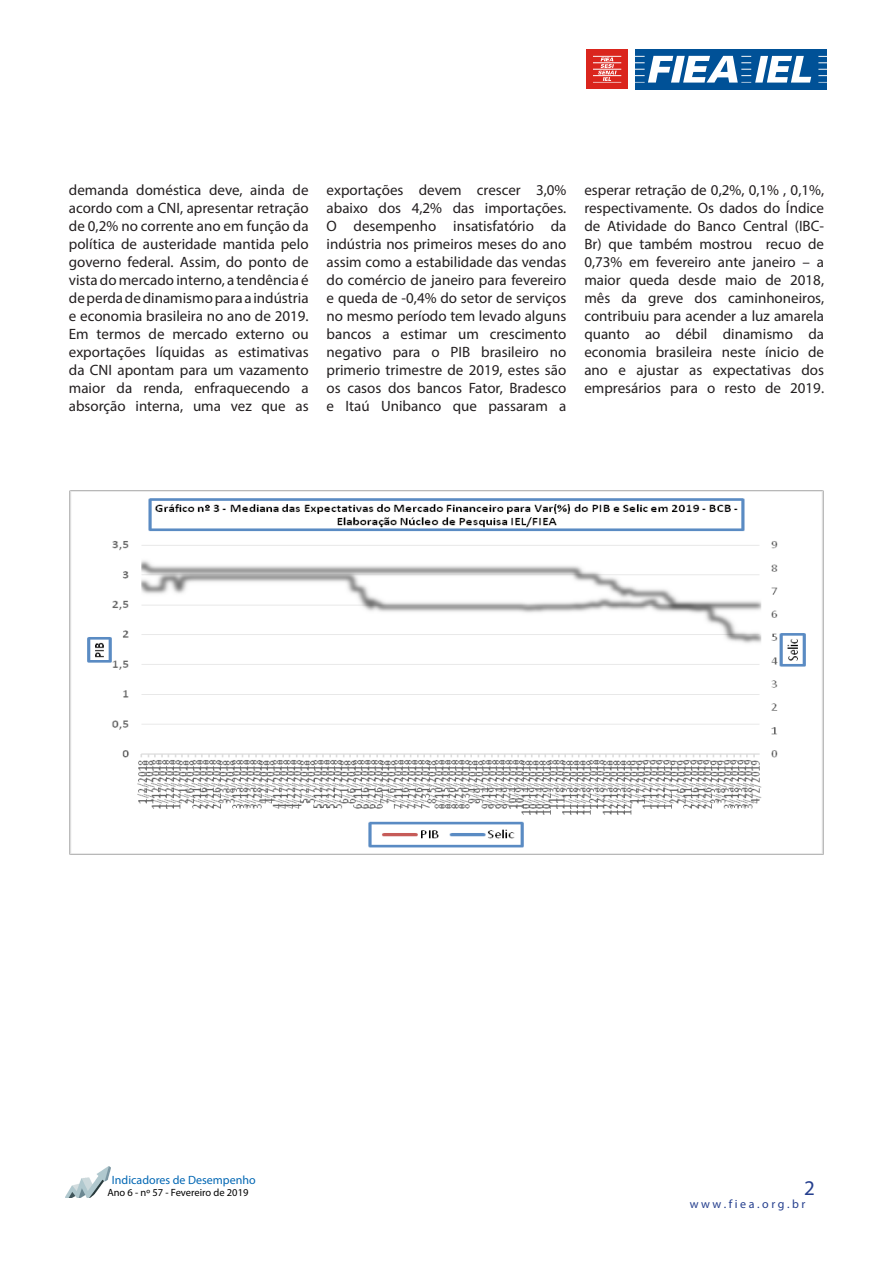
<style>
.page{position:relative;width:893px;height:1263px;background:#fff}
.page>*{position:absolute;margin:0;border:0;box-sizing:border-box;transform-origin:0 0}
.t1{font:21px "Myriad Pro";color:#253f8e}
.t2{font:15px/18px "Myriad Pro";color:#231f20;text-align:justify}
.t3{font:12px "Myriad Pro";color:#0166b3}
.t4{font:12px "Myriad Pro";color:#253f8e}
.t5{font:10.5px "Myriad Pro";color:#000}
</style>
<div class="page">
<img style="left:66px;top:1166px;width:44px;height:31px">
<div style="left:747px;top:49px;width:80px;height:40px;background:#005197"></div>
<svg style="left:818px;top:69px;width:9px;height:7px"></svg>
<svg style="left:818px;top:56px;width:9px;height:7px"></svg>
<div style="left:635px;top:49px;width:116px;height:40px;background:#005197"></div>
<div style="left:586px;top:49px;width:42px;height:40px;background:#da251d"></div>
<svg style="left:593px;top:56px;width:28px;height:27px"></svg>
<svg style="left:635px;top:56px;width:176px;height:27px"></svg>
<img style="left:69px;top:490px;width:755px;height:365px">
<p class="t2" style="left:69px;top:181px;width:241px">demanda doméstica deve, ainda de acordo com a CNI, apresentar retração de 0,2% no corrente ano em função da política de austeridade mantida pelo governo federal. Assim, do ponto de vista do mercado interno, a tendência é de perda de dinamismo para a indústria e economia brasileira no ano de 2019.<br>Em termos de mercado externo ou exportações líquidas as estimativas da CNI apontam para um vazamento maior da renda, enfraquecendo a absorção interna, uma vez que as</p>
<p class="t2" style="left:327px;top:181px;width:241px">exportações devem crescer 3,0% abaixo dos 4,2% das importações.</p>
<p class="t2" style="left:327px;top:217px;width:241px">O desempenho insatisfatório da indústria nos primeiros meses do ano assim como a estabilidade das vendas do comércio de janeiro para fevereiro e queda de -0,4% do setor de serviços no mesmo período tem levado alguns bancos a estimar um crescimento negativo para o PIB brasileiro no primerio trimestre de 2019, estes são os casos dos bancos Fator, Bradesco e Itaú Unibanco que passaram a</p>
<p class="t2" style="left:584px;top:181px;width:241px">esperar retração de 0,2%, 0,1% , 0,1%, respectivamente. Os dados do Índice de Atividade do Banco Central (IBC-Br) que também mostrou recuo de 0,73% em fevereiro ante janeiro – a maior queda desde maio de 2018, mês da greve dos caminhoneiros, contribuiu para acender a luz amarela quanto ao débil dinamismo da economia brasileira neste ínicio de ano e ajustar as expectativas dos empresários para o resto de 2019.</p>
<p class="t3" style="left:112px;top:1173px;width:145px">Indicadores de Desempenho</p>
<p class="t5" style="left:107px;top:1186px;width:143px">Ano 6 - nº 57 - Fevereiro de 2019</p>
<p class="t1" style="left:804px;top:1175px;width:12px">2</p>
<p class="t4" style="left:690px;top:1196px;width:117px">w w w . f i e a . o r g . b r</p>
</div>
